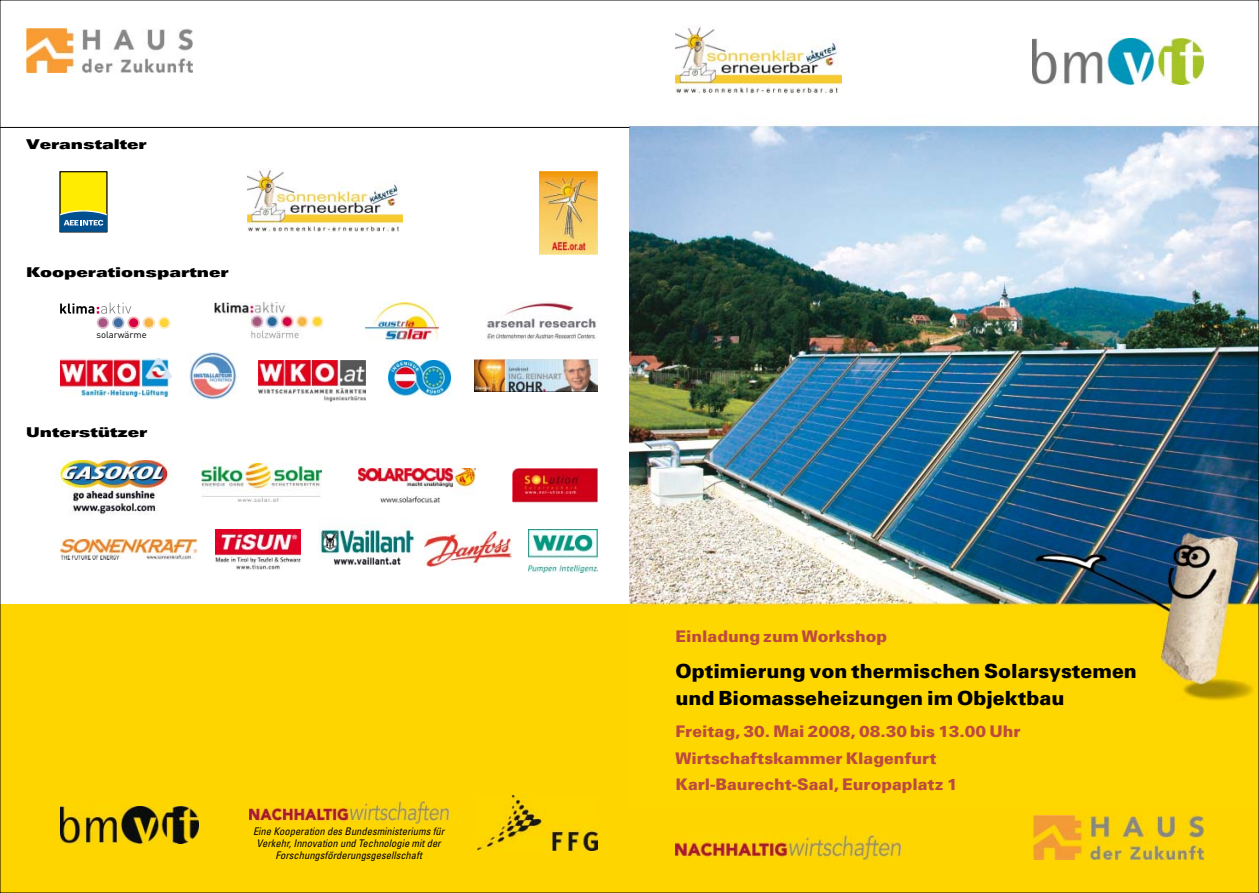
<style>
.page{position:relative;width:1259px;height:893px;background:#fff}
.page>*{position:absolute;margin:0;border:0;box-sizing:border-box;transform-origin:0 0}
.t1{font:900 19.5px/27.6px "Univers";color:#000}
.t2{font:900 16.05px/26.2px "Univers";color:#bd4a3e}
.t3{font:900 expanded 13.5px "Univers";color:#000}
.t4{font:italic condensed 10.5px/11.9px "Univers";color:#000;text-align:center}
.t5{font:9.45px "DIN";color:#000}
</style>
<div class="page">
<img style="left:629px;top:75px;width:628px;height:733px">
<div style="left:0;top:604px;width:629px;height:289px;background:#ffd500"></div>
<div style="left:629px;top:808px;width:630px;height:85px;background:#ffd500"></div>
<div style="left:60px;top:172px;width:47px;height:60px;background:#ffec00"></div>
<svg style="left:60px;top:210px;width:47px;height:22px"></svg>
<img style="left:366px;top:302px;width:72px;height:39px">
<img style="left:485px;top:302px;width:111px;height:39px">
<img style="left:528px;top:529px;width:70px;height:44px">
<img style="left:26px;top:29px;width:166px;height:44px">
<img style="left:319px;top:525px;width:96px;height:39px">
<img style="left:216px;top:529px;width:85px;height:41px">
<img style="left:201px;top:463px;width:120px;height:38px">
<img style="left:359px;top:469px;width:117px;height:34px">
<img style="left:60px;top:540px;width:136px;height:20px">
<img style="left:513px;top:469px;width:85px;height:34px">
<img style="left:248px;top:169px;width:154px;height:63px">
<img style="left:540px;top:172px;width:58px;height:83px">
<img style="left:475px;top:359px;width:123px;height:32px">
<img style="left:215px;top:303px;width:108px;height:36px">
<svg style="left:60px;top:303px;width:71px;height:11px"></svg>
<svg style="left:97px;top:317px;width:12px;height:12px"></svg>
<div style="left:98px;top:318px;width:9px;height:9px;background:#a95480;border-radius:50%"></div>
<svg style="left:127px;top:317px;width:13px;height:12px"></svg>
<div style="left:129px;top:318px;width:9px;height:9px;background:#d50046;border-radius:50%"></div>
<svg style="left:143px;top:317px;width:12px;height:12px"></svg>
<div style="left:144px;top:318px;width:9px;height:9px;background:#f5b343;border-radius:50%"></div>
<svg style="left:158px;top:317px;width:12px;height:12px"></svg>
<div style="left:160px;top:318px;width:9px;height:9px;background:#fdd43a;border-radius:50%"></div>
<svg style="left:112px;top:317px;width:12px;height:12px"></svg>
<div style="left:114px;top:318px;width:9px;height:9px;background:#3e6c9e;border-radius:50%"></div>
<img style="left:388px;top:361px;width:62px;height:36px">
<img style="left:190px;top:352px;width:46px;height:47px">
<img style="left:60px;top:358px;width:111px;height:38px">
<img style="left:259px;top:361px;width:106px;height:41px">
<img style="left:60px;top:806px;width:139px;height:37px">
<img style="left:477px;top:795px;width:121px;height:55px">
<img style="left:249px;top:801px;width:200px;height:22px">
<img style="left:675px;top:835px;width:225px;height:25px">
<img style="left:57px;top:460px;width:113px;height:54px">
<img style="left:424px;top:532px;width:87px;height:34px">
<img style="left:1033px;top:815px;width:170px;height:45px">
<img style="left:675px;top:27px;width:166px;height:70px">
<img style="left:1032px;top:39px;width:171px;height:45px">
<hr style="left:0;top:127px;width:629px;height:1px;background:#000">
<p class="t3" style="left:26px;top:138px;width:122px">Veranstalter</p>
<p class="t3" style="left:26px;top:267px;width:204px">Kooperationspartner</p>
<p class="t5" style="left:96px;top:330px;width:52px">solarwärme</p>
<p class="t3" style="left:26px;top:427px;width:123px">Unterstützer</p>
<p class="t4" style="left:253px;top:827px;width:193px">Eine Kooperation des Bundesministeriums für<br>Verkehr, Innovation und Technologie mit der<br>Forschungsförderungsgesellschaft</p>
<p class="t2" style="left:675px;top:625px;width:213px">Einladung zum Workshop</p>
<p class="t1" style="left:675px;top:659px;width:463px">Optimierung von thermischen Solarsystemen und Biomasseheizungen im Objektbau</p>
<p class="t2" style="left:675px;top:720px;width:346px">Freitag, 30. Mai 2008, 08.30 bis 13.00 Uhr<br>Wirtschaftskammer Klagenfurt<br>Karl-Baurecht-Saal, Europaplatz 1</p>
</div>
